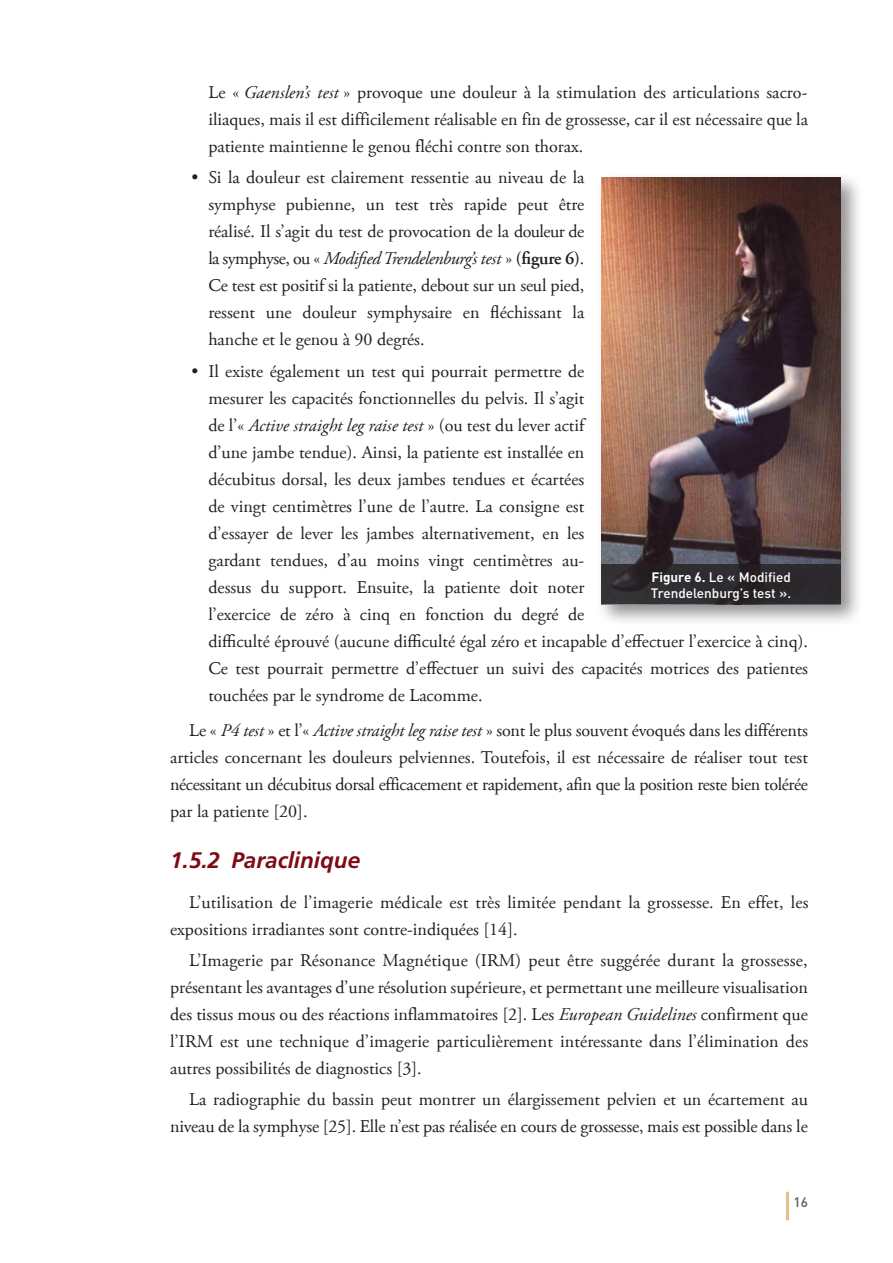
<style>
.page{position:relative;width:893px;height:1263px;background:#fff}
.page>*{position:absolute;margin:0;border:0;box-sizing:border-box;transform-origin:0 0}
.t1{font:italic 700 22.5px "Frutiger";color:#7e0b14}
.t2{font:18px/27px "Adobe Garamond Pro IFAO";color:#231f20;text-align:justify}
.t3{font:500 13.5px/16.5px "DIN";color:#fff}
.t4{font:500 13.5px "DIN";color:#57585a}
.s1{font-style:italic}
.s2{font-weight:600}
.s3{font-weight:700}
</style>
<div class="page">
<hr style="left:786px;top:1192px;width:3px;height:28px;background:#e9bc8a">
<div style="left:595px;top:172px;width:269px;height:455px;background:#231f20;opacity:.5"></div>
<img style="left:601px;top:178px;width:240px;height:386px">
<svg style="left:601px;top:564px;width:240px;height:40px;background:#2c292d"></svg>
<p class="t2" style="left:208px;top:79px;width:601px">Le « <span class="s1">Gaenslen’s test</span> » provoque une douleur à la stimulation des articulations sacro&shy;iliaques, mais il est difficilement réalisable en fin de grossesse, car il est nécessaire que la patiente maintienne le genou fléchi contre son thorax.</p>
<p class="t2" style="left:208px;top:165px;width:377px;text-indent:-17px">• Si la douleur est clairement ressentie au niveau de la symphyse pubienne, un test très rapide peut être réalisé. Il s’agit du test de provocation de la douleur de la symphyse, ou « <span class="s1">Modified Trendelenburg’s test</span> » <span class="s2">(figure 6)</span>.<br>Ce test est positif si la patiente, debout sur un seul pied, ressent une douleur symphysaire en fléchissant la hanche et le genou à 90 degrés.</p>
<p class="t2" style="left:208px;top:358px;width:601px;text-align:left;text-indent:-17px">• Il existe également un test qui pourrait permettre de<br>mesurer les capacités fonctionnelles du pelvis. Il s’agit<br>de l’« <span class="s1">Active straight leg raise test</span> » (ou test du lever actif<br>d’une jambe tendue). Ainsi, la patiente est installée en<br>décubitus dorsal, les deux jambes tendues et écartées<br>de vingt centimètres l’une de l’autre. La consigne est<br>d’essayer de lever les jambes alternativement, en les<br>gardant tendues, d’au moins vingt centimètres au-<br>dessus du support. Ensuite, la patiente doit noter<br>l’exercice de zéro à cinq en fonction du degré de<br>difficulté éprouvé (aucune difficulté égal zéro et incapable d’effectuer l’exercice à cinq).<br>Ce test pourrait permettre d’effectuer un suivi des capacités motrices des patientes touchées par le syndrome de Lacomme.</p>
<p class="t2" style="left:170px;top:717px;width:639px;text-indent:19px">Le « <span class="s1">P4 test</span> » et l’« <span class="s1">Active straight leg raise test</span> » sont le plus souvent évoqués dans les différents articles concernant les douleurs pelviennes. Toutefois, il est nécessaire de réaliser tout test nécessitant un décubitus dorsal efficacement et rapidement, afin que la position reste bien tolérée par la patiente [20].</p>
<p class="t1" style="left:170px;top:847px;width:192px">1.5.2 Paraclinique</p>
<p class="t2" style="left:170px;top:889px;width:640px;text-indent:19px">L’utilisation de l’imagerie médicale est très limitée pendant la grossesse. En effet, les expositions irradiantes sont contre-indiquées [14].</p>
<p class="t2" style="left:170px;top:947px;width:640px;text-indent:19px">L’Imagerie par Résonance Magnétique (IRM) peut être suggérée durant la grossesse, présentant les avantages d’une résolution supérieure, et permettant une meilleure visualisation des tissus mous ou des réactions inflammatoires [2]. Les <span class="s1">European Guidelines</span> confirment que l’IRM est une technique d’imagerie particulièrement intéressante dans l’élimination des autres possibilités de diagnostics [3].</p>
<p class="t2" style="left:170px;top:1086px;width:639px;text-align:right">La radiographie du bassin peut montrer un élargissement pelvien et un écartement au niveau de la symphyse [25]. Elle n’est pas réalisée en cours de grossesse, mais est possible dans le</p>
<p class="t3" style="left:651px;top:568px;width:142px"><span class="s3">Figure 6.</span> Le « Modified<br>Trendelenburg’s test ».</p>
<p class="t4" style="left:793px;top:1194px;width:16px">16</p>
</div>
